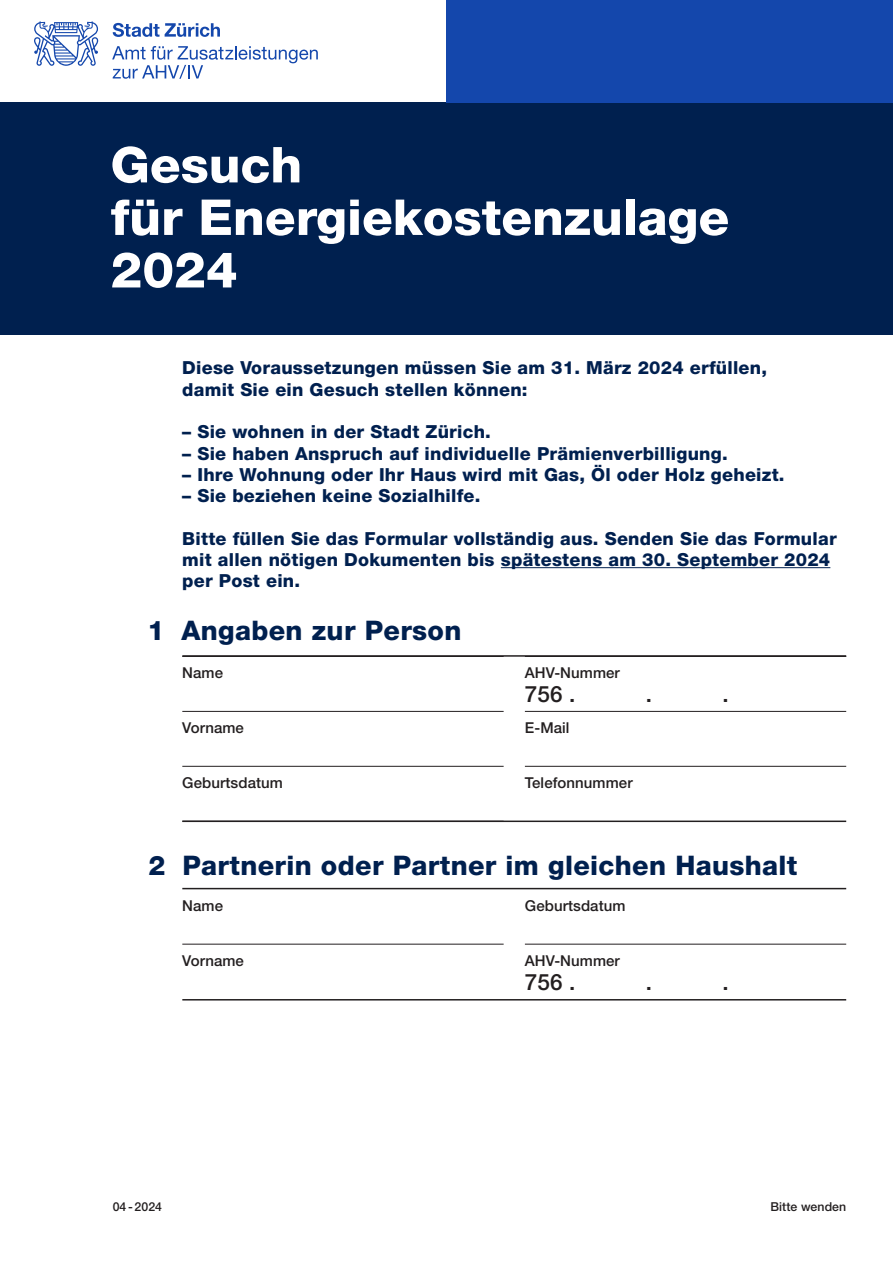
<style>
.page{position:relative;width:893px;height:1263px;background:#fff}
.page>*{position:absolute;margin:0;border:0;box-sizing:border-box;transform-origin:0 0}
.Titel_lila{font:800 49.5px "Helvetica Neue LT Pro";color:#fff}
.Zahl-Auszeichnung{font:800 27px "Helvetica Neue LT Pro";letter-spacing:.015em;color:#00204f}
.Formular_Text_mit_Linie{font:500 22.5px "Helvetica Neue LT Pro";letter-spacing:.005em;color:#231f20}
.Fliesstext_Lead_lila{font:800 18px/21.3px "Helvetica Neue LT Pro";letter-spacing:.015em;color:#00204f}
.Formular_Text_mit_Linie-2{font:500 15px "Helvetica Neue LT Pro";letter-spacing:.005em;color:#231f20}
.Fliesstext{font:500 15px "Helvetica Neue LT Pro";letter-spacing:.005em;color:#231f20}
.Formular_Auszeichnung_mit_Linie{font:500 15px "Helvetica Neue LT Pro";color:#231f20}
.Datum{font:500 12.3px "Helvetica Neue LT Pro";letter-spacing:.005em;color:#231f20}
</style>
<div class="page">
<hr style="left:182px;top:711px;width:322px;height:1px;background:#231f20">
<hr style="left:182px;top:766px;width:322px;height:1px;background:#231f20">
<hr style="left:525px;top:711px;width:321px;height:1px;background:#231f20">
<hr style="left:525px;top:766px;width:321px;height:1px;background:#231f20">
<hr style="left:182px;top:655px;width:664px;height:2px;background:#231f20">
<div style="left:0;top:102px;width:893px;height:232px;background:#00204f"></div>
<hr style="left:182px;top:820px;width:664px;height:2px;background:#231f20">
<hr style="left:501px;top:567px;width:329px;height:1px;background:#00204f">
<div style="left:446px;top:0;width:447px;height:102px;background:#1447ac"></div>
<svg style="left:112px;top:46px;width:206px;height:33px"></svg>
<svg style="left:113px;top:23px;width:107px;height:14px"></svg>
<svg style="left:34px;top:21px;width:64px;height:45px"></svg>
<hr style="left:182px;top:944px;width:322px;height:1px;background:#231f20">
<hr style="left:525px;top:944px;width:321px;height:1px;background:#231f20">
<hr style="left:182px;top:888px;width:664px;height:1px;background:#231f20">
<hr style="left:182px;top:999px;width:664px;height:1px;background:#231f20">
<p class="Titel_lila" style="left:111px;top:135px;width:193px">Gesuch</p>
<p class="Titel_lila" style="left:111px;top:188px;width:620px">für Energiekostenzulage</p>
<p class="Titel_lila" style="left:111px;top:240px;width:129px">2024</p>
<p class="Fliesstext_Lead_lila" style="left:182px;top:357px;width:586px">Diese Voraussetzungen müssen Sie am 31. März 2024 erfüllen,</p>
<p class="Fliesstext_Lead_lila" style="left:182px;top:379px;width:347px">damit Sie ein Gesuch stellen können:</p>
<p class="Fliesstext_Lead_lila" style="left:182px;top:421px;width:310px">– Sie wohnen in der Stadt Zürich.</p>
<p class="Fliesstext_Lead_lila" style="left:182px;top:442px;width:547px">– Sie haben Anspruch auf individuelle Prämienverbilligung.</p>
<p class="Fliesstext_Lead_lila" style="left:182px;top:464px;width:604px">– Ihre Wohnung oder Ihr Haus wird mit Gas, Öl oder Holz geheizt.</p>
<p class="Fliesstext_Lead_lila" style="left:182px;top:485px;width:300px">– Sie beziehen keine Sozialhilfe.</p>
<p class="Fliesstext_Lead_lila" style="left:182px;top:527px;width:656px">Bitte füllen Sie das Formular vollständig aus. Senden Sie das Formular mit allen nötigen Dokumenten bis spätestens am 30. September 2024 per Post ein.</p>
<p class="Zahl-Auszeichnung" style="left:147px;top:614px;width:316px">1 Angaben zur Person</p>
<p class="Formular_Text_mit_Linie-2" style="left:182px;top:664px;width:42px">Name</p>
<p class="Formular_Text_mit_Linie-2" style="left:182px;top:718px;width:63px">Vorname</p>
<p class="Formular_Text_mit_Linie-2" style="left:182px;top:773px;width:102px">Geburtsdatum</p>
<p class="Formular_Text_mit_Linie-2" style="left:525px;top:664px;width:96px">AHV-Nummer</p>
<p class="Formular_Text_mit_Linie" style="left:525px;top:681px;width:52px">756 .</p>
<p class="Formular_Text_mit_Linie-2" style="left:525px;top:718px;width:46px">E-Mail</p>
<p class="Formular_Text_mit_Linie" style="left:646px;top:681px;width:8px">.</p>
<p class="Formular_Text_mit_Linie" style="left:722px;top:681px;width:8px">.</p>
<p class="Formular_Text_mit_Linie-2" style="left:525px;top:773px;width:109px">Telefonnummer</p>
<p class="Zahl-Auszeichnung" style="left:148px;top:849px;width:650px">2 Partnerin oder Partner im gleichen Haushalt</p>
<p class="Formular_Auszeichnung_mit_Linie" style="left:182px;top:896px;width:42px">Name</p>
<p class="Fliesstext" style="left:525px;top:896px;width:102px">Geburtsdatum</p>
<p class="Formular_Text_mit_Linie-2" style="left:182px;top:951px;width:63px">Vorname</p>
<p class="Formular_Text_mit_Linie-2" style="left:525px;top:951px;width:96px">AHV-Nummer</p>
<p class="Formular_Text_mit_Linie" style="left:525px;top:968px;width:52px">756 .</p>
<p class="Formular_Text_mit_Linie" style="left:646px;top:968px;width:8px">.</p>
<p class="Formular_Text_mit_Linie" style="left:722px;top:968px;width:8px">.</p>
<p class="Datum" style="left:113px;top:1199px;width:51px">04-2024</p>
<p class="Datum" style="left:770px;top:1199px;width:77px">Bitte wenden</p>
</div>
